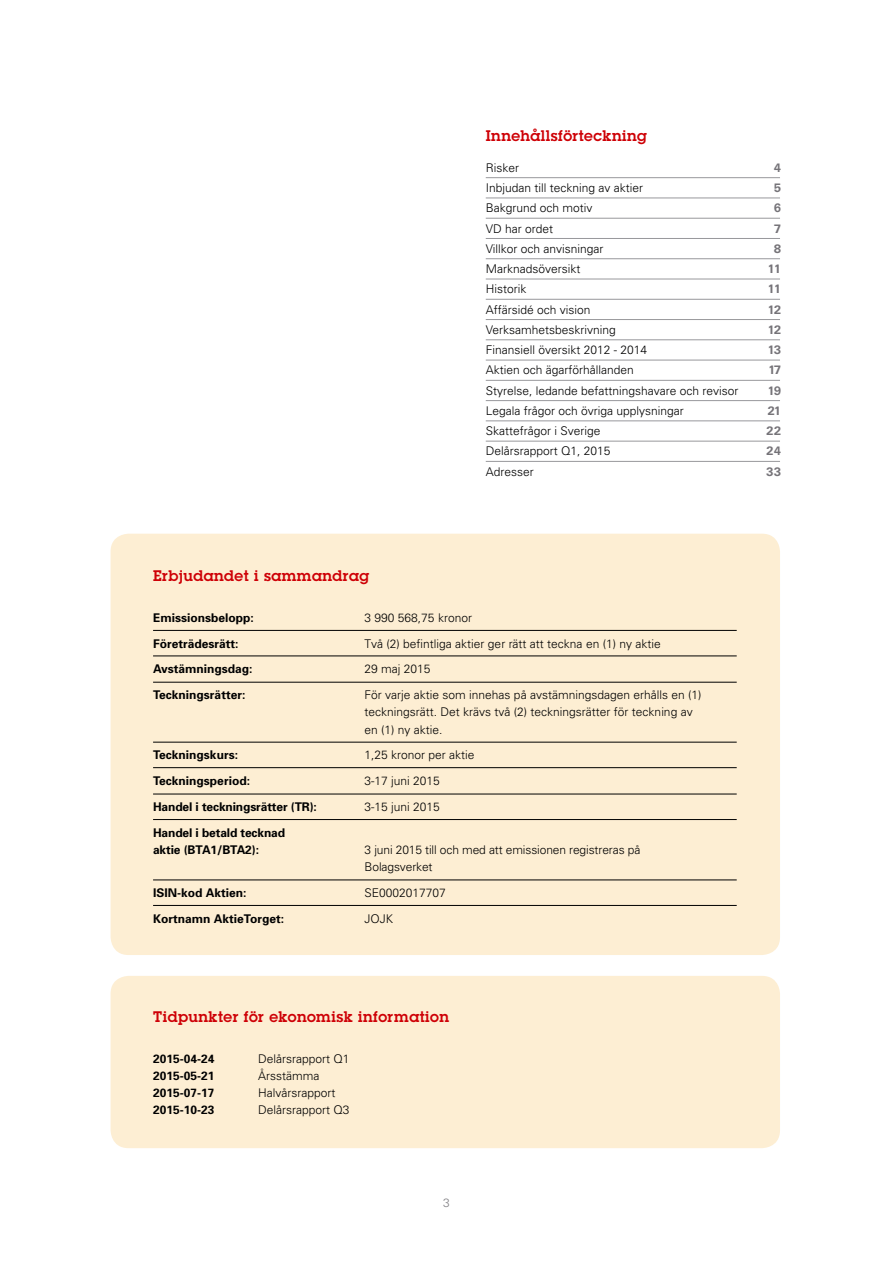
<style>
.page{position:relative;width:893px;height:1263px;background:#fff}
.page>*{position:absolute;margin:0;border:0;box-sizing:border-box;transform-origin:0 0}
.t1{font:600 15px "Lubalin Graph";letter-spacing:.03em;color:#ce0006}
.t2{font:300 12px/17.2px "Univers";color:#000}
.t3{font:700 12px/17.2px "Univers";color:#000}
.t4{font:700 12px "Univers BQ";letter-spacing:-.105em;color:#757378}
.t5{font:300 12px "Univers";color:#818084}
</style>
<div class="page">
<div style="left:111px;top:534px;width:669px;height:421px;background:#fdeed3;border-radius:18px"></div>
<div style="left:111px;top:976px;width:669px;height:172px;background:#fdeed3;border-radius:18px"></div>
<hr style="left:486px;top:177px;width:294px;height:1px;background:#98989c">
<hr style="left:486px;top:198px;width:294px;height:1px;background:#98989c">
<hr style="left:486px;top:218px;width:294px;height:1px;background:#98989c">
<hr style="left:486px;top:238px;width:294px;height:1px;background:#98989c">
<hr style="left:486px;top:258px;width:294px;height:1px;background:#98989c">
<hr style="left:486px;top:279px;width:294px;height:1px;background:#98989c">
<hr style="left:486px;top:299px;width:294px;height:1px;background:#98989c">
<hr style="left:486px;top:319px;width:294px;height:1px;background:#98989c">
<hr style="left:486px;top:340px;width:294px;height:1px;background:#98989c">
<hr style="left:486px;top:360px;width:294px;height:1px;background:#98989c">
<hr style="left:486px;top:380px;width:294px;height:1px;background:#98989c">
<hr style="left:486px;top:400px;width:294px;height:1px;background:#98989c">
<hr style="left:486px;top:421px;width:294px;height:1px;background:#98989c">
<hr style="left:486px;top:441px;width:294px;height:1px;background:#98989c">
<hr style="left:486px;top:461px;width:294px;height:1px;background:#98989c">
<hr style="left:153px;top:630px;width:584px;height:1px;background:#000">
<hr style="left:153px;top:655px;width:584px;height:1px;background:#000">
<hr style="left:153px;top:682px;width:584px;height:1px;background:#000">
<hr style="left:153px;top:742px;width:584px;height:1px;background:#000">
<hr style="left:153px;top:767px;width:584px;height:1px;background:#000">
<hr style="left:153px;top:794px;width:584px;height:1px;background:#000">
<hr style="left:153px;top:819px;width:584px;height:1px;background:#000">
<hr style="left:153px;top:879px;width:584px;height:1px;background:#000">
<hr style="left:153px;top:905px;width:584px;height:1px;background:#000">
<p class="t1" style="left:153px;top:566px;width:218px">Erbjudandet i sammandrag</p>
<p class="t1" style="left:486px;top:125px;width:163px">Innehållsförteckning</p>
<p class="t2" style="left:486px;top:159px;width:35px">Risker</p>
<p class="t4" style="left:774px;top:161px;width:9px">4</p>
<p class="t2" style="left:486px;top:179px;width:159px">Inbjudan till teckning av aktier</p>
<p class="t4" style="left:774px;top:181px;width:9px">5</p>
<p class="t2" style="left:486px;top:199px;width:108px">Bakgrund och motiv</p>
<p class="t4" style="left:774px;top:201px;width:9px">6</p>
<p class="t2" style="left:486px;top:219px;width:69px">VD har ordet</p>
<p class="t4" style="left:774px;top:222px;width:9px">7</p>
<p class="t2" style="left:486px;top:240px;width:119px">Villkor och anvisningar</p>
<p class="t4" style="left:774px;top:242px;width:9px">8</p>
<p class="t2" style="left:486px;top:260px;width:96px">Marknadsöversikt</p>
<p class="t4" style="left:767px;top:262px;width:15px">11</p>
<p class="t2" style="left:486px;top:280px;width:42px">Historik</p>
<p class="t4" style="left:767px;top:282px;width:15px">11</p>
<p class="t2" style="left:486px;top:300px;width:106px">Affärsidé och vision</p>
<p class="t4" style="left:767px;top:303px;width:15px">12</p>
<p class="t2" style="left:486px;top:321px;width:132px">Verksamhetsbeskrivning</p>
<p class="t4" style="left:767px;top:323px;width:15px">12</p>
<p class="t2" style="left:486px;top:341px;width:163px">Finansiell översikt 2012 - 2014</p>
<p class="t4" style="left:767px;top:343px;width:15px">13</p>
<p class="t2" style="left:486px;top:361px;width:150px">Aktien och ägarförhållanden</p>
<p class="t4" style="left:768px;top:363px;width:14px">17</p>
<p class="t2" style="left:486px;top:381px;width:254px">Styrelse, ledande befattningshavare och revisor</p>
<p class="t4" style="left:767px;top:383px;width:15px">19</p>
<p class="t2" style="left:486px;top:402px;width:200px">Legala frågor och övriga upplysningar</p>
<p class="t4" style="left:767px;top:404px;width:15px">21</p>
<p class="t2" style="left:486px;top:422px;width:116px">Skattefrågor i Sverige</p>
<p class="t4" style="left:766px;top:424px;width:17px">22</p>
<p class="t2" style="left:486px;top:442px;width:126px">Delårsrapport Q1, 2015</p>
<p class="t4" style="left:766px;top:444px;width:17px">24</p>
<p class="t2" style="left:486px;top:462px;width:50px">Adresser</p>
<p class="t4" style="left:766px;top:464px;width:17px">33</p>
<p class="t3" style="left:153px;top:609px;width:102px">Emissionsbelopp:</p>
<p class="t2" style="left:365px;top:609px;width:109px">3 990 568,75 kronor</p>
<p class="t3" style="left:153px;top:634px;width:87px">Företrädesrätt:</p>
<p class="t2" style="left:365px;top:634px;width:298px">Två (2) befintliga aktier ger rätt att teckna en (1) ny aktie</p>
<p class="t3" style="left:153px;top:660px;width:101px">Avstämningsdag:</p>
<p class="t2" style="left:365px;top:660px;width:68px">29 maj 2015</p>
<p class="t3" style="left:153px;top:686px;width:94px">Teckningsrätter:</p>
<p class="t2" style="left:365px;top:686px;width:338px">För varje aktie som innehas på avstämningsdagen erhålls en (1) teckningsrätt. Det krävs två (2) teckningsrätter för teckning av en (1) ny aktie.</p>
<p class="t3" style="left:153px;top:746px;width:86px">Teckningskurs:</p>
<p class="t2" style="left:365px;top:746px;width:112px">1,25 kronor per aktie</p>
<p class="t3" style="left:153px;top:772px;width:98px">Teckningsperiod:</p>
<p class="t2" style="left:365px;top:772px;width:77px">3-17 juni 2015</p>
<p class="t3" style="left:153px;top:798px;width:165px">Handel i teckningsrätter (TR):</p>
<p class="t2" style="left:365px;top:798px;width:77px">3-15 juni 2015</p>
<p class="t3" style="left:153px;top:823px;width:134px">Handel i betald tecknad aktie (BTA1/BTA2):</p>
<p class="t2" style="left:365px;top:841px;width:277px">3 juni 2015 till och med att emissionen registreras på<br>Bolagsverket</p>
<p class="t3" style="left:153px;top:884px;width:95px">ISIN-kod Aktien:</p>
<p class="t2" style="left:365px;top:884px;width:83px">SE0002017707</p>
<p class="t3" style="left:153px;top:909px;width:132px">Kortnamn AktieTorget:</p>
<p class="t2" style="left:365px;top:909px;width:30px">JOJK</p>
<p class="t1" style="left:153px;top:1007px;width:297px">Tidpunkter för ekonomisk information</p>
<p class="t3" style="left:153px;top:1049px;width:63px">2015-04-24</p>
<p class="t2" style="left:258px;top:1049px;width:93px">Delårsrapport Q1</p>
<p class="t3" style="left:153px;top:1066px;width:63px">2015-05-21</p>
<p class="t2" style="left:258px;top:1067px;width:63px">Årsstämma</p>
<p class="t3" style="left:153px;top:1084px;width:63px">2015-07-17</p>
<p class="t2" style="left:258px;top:1084px;width:79px">Halvårsrapport</p>
<p class="t3" style="left:153px;top:1101px;width:63px">2015-10-23</p>
<p class="t2" style="left:258px;top:1101px;width:93px">Delårsrapport Q3</p>
<p class="t5" style="left:443px;top:1195px;width:8px">3</p>
</div>
